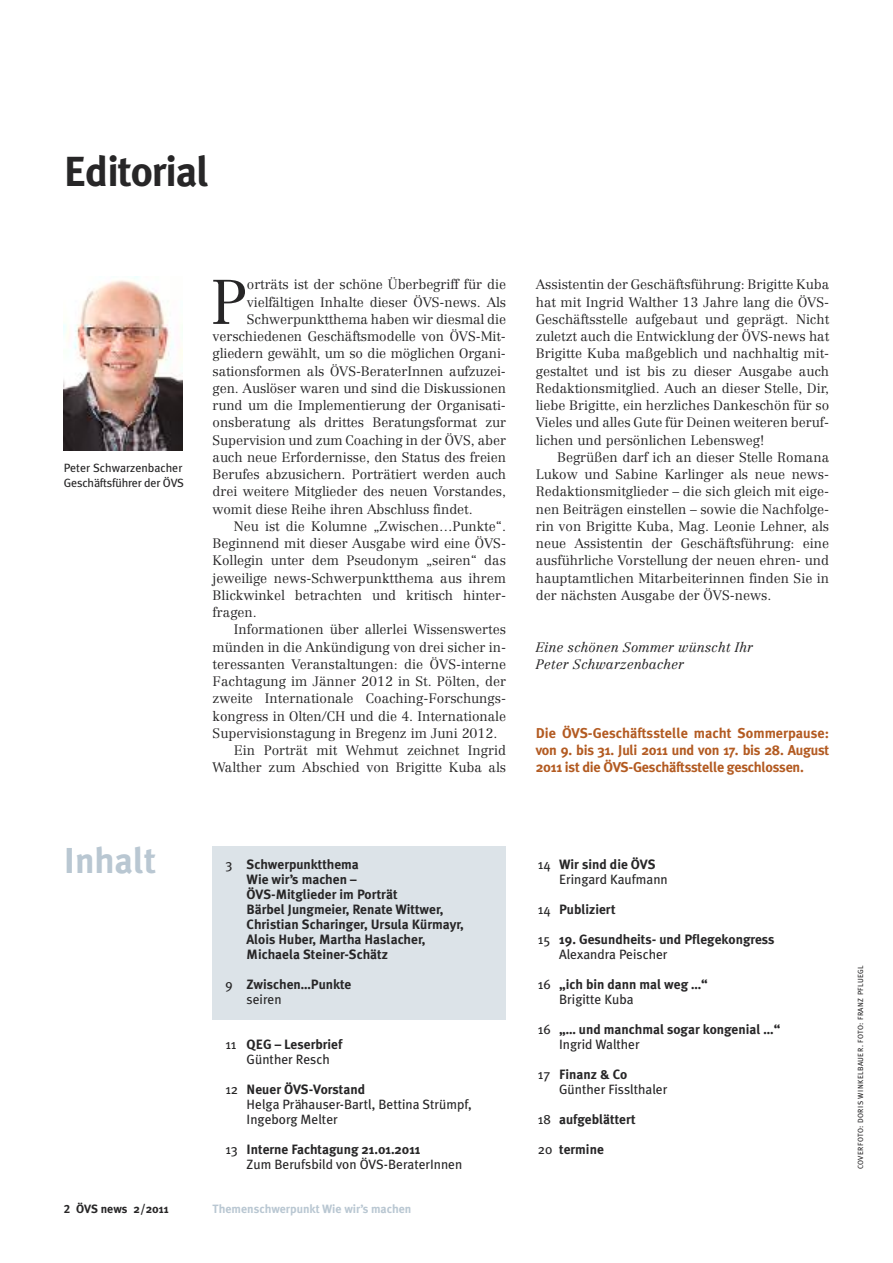
<style>
.page{position:relative;width:893px;height:1263px;background:#fff}
.page>*{position:absolute;margin:0;border:0;box-sizing:border-box;transform-origin:0 0}
.t1{font:300 61.95px "Centennial";color:#272627}
.t2{font:700 42px "Meta Plus";letter-spacing:-.025em;color:#272627}
.t3{font:700 36px "Meta Plus";color:#b9c7d2}
.t4{font:700 14.25px/17.2px "Meta Plus";letter-spacing:-.02em;color:#b35b22;text-align:justify}
.t5{font:300 13.5px/17.2px "Centennial";color:#272627;text-align:justify}
.t6{font:700 13.5px/15px "Meta Plus";color:#272627}
.t7{font:13.5px/15px "Meta Plus";color:#272627}
.t8{font:italic 300 13.5px/17.2px "Centennial";color:#272627}
.t9{font:12px/15px "Meta Plus";letter-spacing:-.01em;color:#272627}
.t10{font:700 12px "Meta Plus";color:#b9c7d2}
.t11{font:700 12px "Meta Plus";color:#272627}
.t12{font:7.5px "Meta Plus";letter-spacing:.05em;color:#272627}
.s1{font-weight:400}
.s2{font-weight:700}
.s3{font-family:"Meta Plus Bold Caps";font-weight:400}
</style>
<div class="page">
<div style="left:213px;top:846px;width:293px;height:173px;background:#dce3e8"></div>
<img style="left:64px;top:276px;width:119px;height:174px">
<h2 class="t2" style="left:64px;top:147px;width:147px">Editorial</h2>
<p class="t9" style="left:64px;top:461px;width:122px">Peter Schwarzenbacher<br>Geschäftsführer der ÖVS</p>
<h3 class="t3" style="left:64px;top:839px;width:94px">Inhalt</h3>
<h1 class="t1" style="left:211px;top:278px;width:38px">P</h1>
<p class="t5" style="left:247px;top:277px;width:261px">orträts ist der schöne Überbegriff für die</p>
<p class="t5" style="left:247px;top:294px;width:261px">vielfältigen Inhalte dieser ÖVS-news. Als</p>
<p class="t5" style="left:247px;top:312px;width:261px">Schwerpunktthema haben wir diesmal die</p>
<p class="t5" style="left:213px;top:329px;width:295px">verschiedenen Geschäftsmodelle von ÖVS-Mit-</p>
<p class="t5" style="left:213px;top:346px;width:295px">gliedern gewählt, um so die möglichen Organi-</p>
<p class="t5" style="left:213px;top:363px;width:295px">sationsformen als ÖVS-BeraterInnen aufzuzei-</p>
<p class="t5" style="left:213px;top:381px;width:295px">gen. Auslöser waren und sind die Diskussionen</p>
<p class="t5" style="left:213px;top:398px;width:295px">rund um die Implementierung der Organisati-</p>
<p class="t5" style="left:213px;top:415px;width:295px">onsberatung als drittes Beratungsformat zur</p>
<p class="t5" style="left:213px;top:432px;width:295px">Supervision und zum Coaching in der ÖVS, aber</p>
<p class="t5" style="left:213px;top:450px;width:295px">auch neue Erfordernisse, den Status des freien</p>
<p class="t5" style="left:213px;top:467px;width:295px">Berufes abzusichern. Porträtiert werden auch</p>
<p class="t5" style="left:213px;top:484px;width:295px">drei weitere Mitglieder des neuen Vorstandes,</p>
<p class="t5" style="left:213px;top:501px;width:262px">womit diese Reihe ihren Abschluss findet.</p>
<p class="t5" style="left:234px;top:519px;width:274px">Neu ist die Kolumne „Zwischen…Punkte“.</p>
<p class="t5" style="left:213px;top:536px;width:295px">Beginnend mit dieser Ausgabe wird eine ÖVS-</p>
<p class="t5" style="left:213px;top:553px;width:295px">Kollegin unter dem Pseudonym „seiren“ das</p>
<p class="t5" style="left:213px;top:570px;width:295px">jeweilige news-Schwerpunktthema aus ihrem</p>
<p class="t5" style="left:213px;top:588px;width:295px">Blickwinkel betrachten und kritisch hinter-</p>
<p class="t5" style="left:213px;top:605px;width:46px">fragen.</p>
<p class="t5" style="left:234px;top:622px;width:274px">Informationen über allerlei Wissenswertes</p>
<p class="t5" style="left:213px;top:639px;width:295px">münden in die Ankündigung von drei sicher in-</p>
<p class="t5" style="left:213px;top:657px;width:295px">teressanten Veranstaltungen: die ÖVS-interne</p>
<p class="t5" style="left:213px;top:674px;width:295px">Fachtagung im Jänner 2012 in St. Pölten, der</p>
<p class="t5" style="left:213px;top:691px;width:295px">zweite Internationale Coaching-Forschungs-</p>
<p class="t5" style="left:213px;top:708px;width:295px">kongress in Olten/CH und die 4. Internationale</p>
<p class="t5" style="left:213px;top:726px;width:286px">Supervisionstagung in Bregenz im Juni 2012.</p>
<p class="t5" style="left:234px;top:743px;width:274px">Ein Porträt mit Wehmut zeichnet Ingrid</p>
<p class="t5" style="left:213px;top:760px;width:295px">Walther zum Abschied von Brigitte Kuba als</p>
<p class="t6" style="left:247px;top:857px;width:219px;text-indent:-21px"><span class="s1">3</span> Schwerpunktthema<br>Wie wir’s machen –<br>ÖVS-Mitglieder im Porträt<br>Bärbel Jungmeier, Renate Wittwer,<br>Christian Scharinger, Ursula Kürmayr,<br>Alois Huber, Martha Haslacher,<br>Michaela Steiner-Schätz</p>
<p class="t6" style="left:247px;top:977px;width:106px;text-indent:-21px"><span class="s1">9</span> Zwischen…Punkte <span class="s1">seiren</span></p>
<p class="t7" style="left:247px;top:1037px;width:97px;text-indent:-21px">11 <span class="s2">QEG – Leserbrief<br></span>Günther Resch</p>
<p class="t7" style="left:247px;top:1082px;width:227px;text-indent:-21px">12 <span class="s2">Neuer ÖVS-Vorstand<br></span>Helga Prähauser-Bartl, Bettina Strümpf,<br>Ingeborg Melter</p>
<p class="t7" style="left:247px;top:1142px;width:217px;text-indent:-21px">13 <span class="s2">Interne Fachtagung 21.01.2011<br></span>Zum Berufsbild von ÖVS-BeraterInnen</p>
<p class="t11" style="left:64px;top:1202px;width:107px"><span class="s3">2</span> ÖVS news 2/2011</p>
<p class="t10" style="left:213px;top:1202px;width:200px">Themenschwerpunkt Wie wir’s machen</p>
<p class="t5" style="left:536px;top:277px;width:295px">Assistentin der Geschäftsführung: Brigitte Kuba hat mit Ingrid Walther 13 Jahre lang die ÖVS-Geschäftsstelle aufgebaut und geprägt. Nicht zuletzt auch die Entwicklung der ÖVS-news hat Brigitte Kuba maßgeblich und nachhaltig mit&shy;gestaltet und ist bis zu dieser Ausgabe auch Redaktionsmitglied. Auch an dieser Stelle, Dir, liebe Brigitte, ein herzliches Dankeschön für so Vieles und alles Gute für Deinen weiteren beruf&shy;lichen und persönlichen Lebensweg!</p>
<p class="t5" style="left:536px;top:450px;width:295px;text-indent:21px">Begrüßen darf ich an dieser Stelle Romana Lukow und Sabine Karlinger als neue news-Redaktionsmitglieder – die sich gleich mit eige&shy;nen Beiträgen einstellen – sowie die Nachfolge&shy;rin von Brigitte Kuba, Mag. Leonie Lehner, als neue Assistentin der Geschäftsführung: eine ausführliche Vorstellung der neuen ehren- und hauptamtlichen Mitarbeiterinnen finden Sie in der nächsten Ausgabe der ÖVS-news.</p>
<p class="t8" style="left:536px;top:639px;width:219px">Eine schönen Sommer wünscht Ihr<br>Peter Schwarzenbacher</p>
<p class="t4" style="left:536px;top:724px;width:295px">Die ÖVS-Geschäftsstelle macht Sommerpause: von 9. bis 31. Juli 2011 und von 17. bis 28. August 2011 ist die ÖVS-Geschäftsstelle geschlossen.</p>
<p class="t7" style="left:559px;top:857px;width:110px;text-indent:-21px">14 <span class="s2">Wir sind die ÖVS<br></span>Eringard Kaufmann</p>
<p class="t6" style="left:538px;top:902px;width:79px"><span class="s1">14</span> Publiziert</p>
<p class="t6" style="left:559px;top:932px;width:217px;text-indent:-21px"><span class="s1">15</span> 19. Gesundheits- und Pflegekongress<br><span class="s1">Alexandra Peischer</span></p>
<p class="t6" style="left:559px;top:977px;width:150px;text-indent:-21px"><span class="s1">16</span> „ich bin dann mal weg …“<br><span class="s1">Brigitte Kuba</span></p>
<p class="t6" style="left:559px;top:1022px;width:223px;text-indent:-21px"><span class="s1">16</span> „… und manchmal sogar kongenial …“<br><span class="s1">Ingrid Walther</span></p>
<p class="t7" style="left:559px;top:1067px;width:110px;text-indent:-21px">17 <span class="s2">Finanz &amp; Co<br></span>Günther Fisslthaler</p>
<p class="t6" style="left:538px;top:1112px;width:99px"><span class="s1">18</span> aufgeblättert</p>
<p class="t6" style="left:538px;top:1142px;width:67px"><span class="s1">20</span> termine</p>
<p class="t12" style="left:856px;top:1169px;width:206px;rotate:-90deg">COVERFOTO: DORIS WINKELBAUER. FOTO: FRANZ PFLUEGL</p>
</div>
